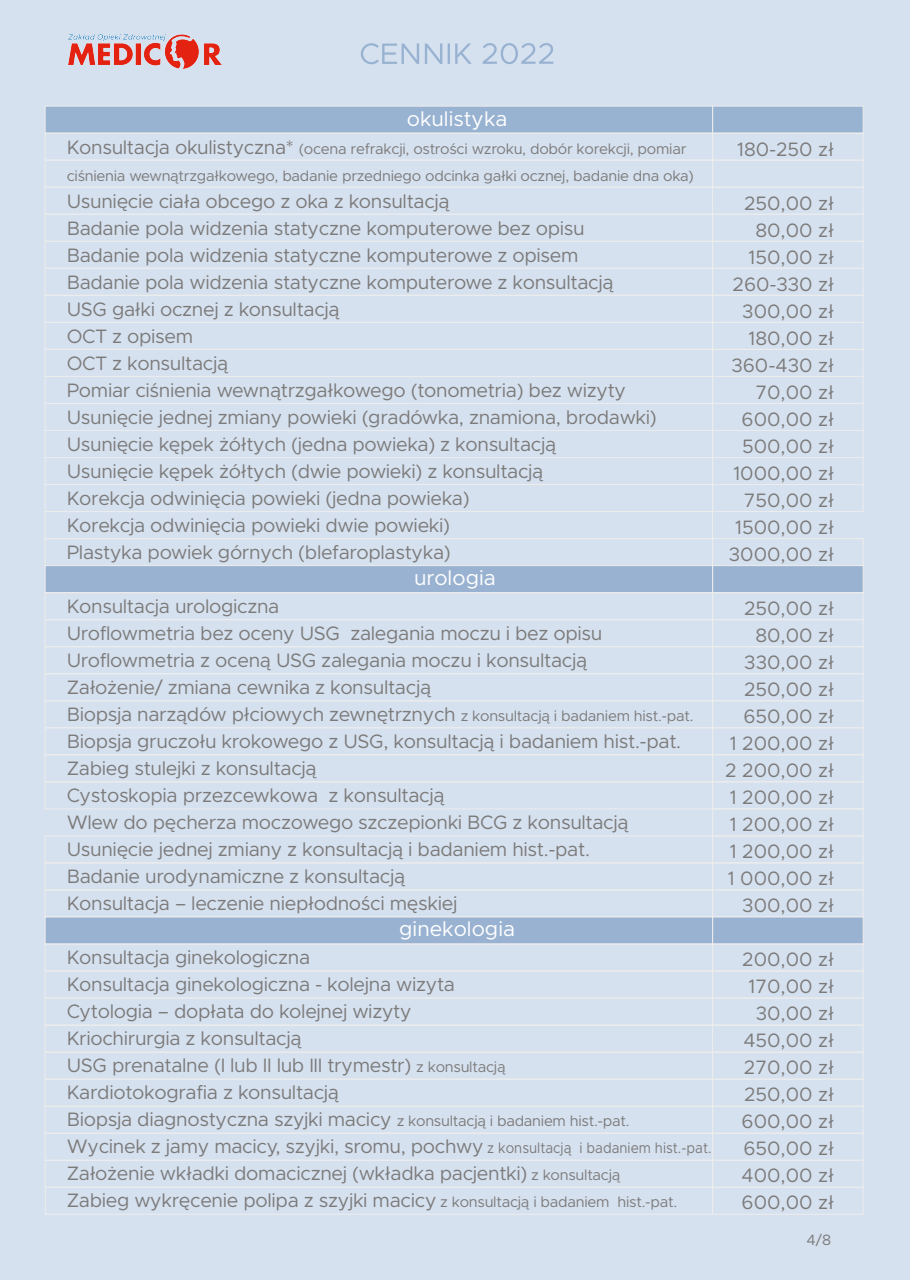
<style>
.page{position:relative;width:910px;height:1280px;background:#d6e1ef}
.page>*{position:absolute;margin:0;border:0;box-sizing:border-box;transform-origin:0 0}
.t1{font:21px "Metropolis";color:#fff}
.t2{font:19.5px/27px "Metropolis";letter-spacing:-.02em;color:#7c7b7b}
.t3{font:19.5px/27px "Metropolis";color:#7c7b7b;text-align:right}
.t4{font:15px/27px "Metropolis";letter-spacing:-.02em;color:#7c7b7b}
.s1{font-size:19.5px}
.s2{font-size:15px}
</style>
<div class="page">
<div style="left:45px;top:268px;width:668px;height:28px;border:1px solid #ededed"></div>
<div style="left:712px;top:268px;width:151px;height:28px;border:1px solid #ededed"></div>
<div style="left:45px;top:295px;width:668px;height:28px;border:1px solid #ededed"></div>
<div style="left:712px;top:295px;width:151px;height:28px;border:1px solid #ededed"></div>
<div style="left:45px;top:322px;width:668px;height:28px;border:1px solid #ededed"></div>
<div style="left:712px;top:322px;width:151px;height:28px;border:1px solid #ededed"></div>
<div style="left:45px;top:349px;width:668px;height:28px;border:1px solid #ededed"></div>
<div style="left:712px;top:349px;width:151px;height:28px;border:1px solid #ededed"></div>
<div style="left:45px;top:376px;width:668px;height:28px;border:1px solid #ededed"></div>
<div style="left:712px;top:376px;width:151px;height:28px;border:1px solid #ededed"></div>
<div style="left:45px;top:403px;width:668px;height:28px;border:1px solid #ededed"></div>
<div style="left:712px;top:403px;width:151px;height:28px;border:1px solid #ededed"></div>
<div style="left:45px;top:430px;width:668px;height:28px;border:1px solid #ededed"></div>
<div style="left:712px;top:430px;width:151px;height:28px;border:1px solid #ededed"></div>
<div style="left:45px;top:457px;width:668px;height:28px;border:1px solid #ededed"></div>
<div style="left:712px;top:457px;width:151px;height:28px;border:1px solid #ededed"></div>
<div style="left:45px;top:484px;width:668px;height:28px;border:1px solid #ededed"></div>
<div style="left:712px;top:484px;width:151px;height:28px;border:1px solid #ededed"></div>
<div style="left:45px;top:511px;width:668px;height:28px;border:1px solid #ededed"></div>
<div style="left:45px;top:538px;width:668px;height:28px;border:1px solid #ededed"></div>
<div style="left:712px;top:538px;width:151px;height:28px;border:1px solid #ededed"></div>
<div style="left:45px;top:565px;width:668px;height:28px;background:#99b2d1;border:1px solid #ededed"></div>
<div style="left:712px;top:565px;width:151px;height:28px;background:#99b2d1;border:1px solid #ededed"></div>
<div style="left:45px;top:592px;width:668px;height:28px;border:1px solid #ededed"></div>
<div style="left:712px;top:592px;width:151px;height:28px;border:1px solid #ededed"></div>
<div style="left:45px;top:619px;width:668px;height:28px;border:1px solid #ededed"></div>
<div style="left:712px;top:619px;width:151px;height:28px;border:1px solid #ededed"></div>
<div style="left:45px;top:646px;width:668px;height:28px;border:1px solid #ededed"></div>
<div style="left:712px;top:646px;width:151px;height:28px;border:1px solid #ededed"></div>
<div style="left:45px;top:673px;width:668px;height:28px;border:1px solid #ededed"></div>
<div style="left:712px;top:673px;width:151px;height:28px;border:1px solid #ededed"></div>
<div style="left:45px;top:700px;width:668px;height:28px;border:1px solid #ededed"></div>
<div style="left:712px;top:700px;width:151px;height:28px;border:1px solid #ededed"></div>
<div style="left:45px;top:727px;width:668px;height:28px;border:1px solid #ededed"></div>
<div style="left:712px;top:727px;width:151px;height:28px;border:1px solid #ededed"></div>
<div style="left:45px;top:754px;width:668px;height:28px;border:1px solid #ededed"></div>
<div style="left:712px;top:754px;width:151px;height:28px;border:1px solid #ededed"></div>
<div style="left:45px;top:781px;width:668px;height:28px;border:1px solid #ededed"></div>
<div style="left:712px;top:781px;width:151px;height:28px;border:1px solid #ededed"></div>
<div style="left:712px;top:808px;width:151px;height:28px;border:1px solid #ededed"></div>
<div style="left:45px;top:835px;width:668px;height:28px;border:1px solid #ededed"></div>
<div style="left:712px;top:835px;width:151px;height:28px;border:1px solid #ededed"></div>
<div style="left:45px;top:862px;width:668px;height:28px;border:1px solid #ededed"></div>
<div style="left:712px;top:862px;width:151px;height:28px;border:1px solid #ededed"></div>
<div style="left:45px;top:889px;width:668px;height:28px;border:1px solid #ededed"></div>
<div style="left:712px;top:889px;width:151px;height:28px;border:1px solid #ededed"></div>
<div style="left:45px;top:917px;width:668px;height:27px;background:#99b2d1;border:1px solid #ededed"></div>
<div style="left:712px;top:917px;width:151px;height:27px;background:#99b2d1;border:1px solid #ededed"></div>
<div style="left:45px;top:944px;width:668px;height:27px;border:1px solid #ededed"></div>
<div style="left:712px;top:944px;width:151px;height:27px;border:1px solid #ededed"></div>
<div style="left:45px;top:971px;width:668px;height:27px;border:1px solid #ededed"></div>
<div style="left:712px;top:971px;width:151px;height:27px;border:1px solid #ededed"></div>
<div style="left:45px;top:998px;width:668px;height:27px;border:1px solid #ededed"></div>
<div style="left:712px;top:998px;width:151px;height:27px;border:1px solid #ededed"></div>
<div style="left:45px;top:1025px;width:668px;height:27px;border:1px solid #ededed"></div>
<div style="left:45px;top:1052px;width:668px;height:27px;border:1px solid #ededed"></div>
<div style="left:712px;top:1052px;width:151px;height:27px;border:1px solid #ededed"></div>
<div style="left:45px;top:1079px;width:668px;height:27px;border:1px solid #ededed"></div>
<div style="left:712px;top:1079px;width:151px;height:27px;border:1px solid #ededed"></div>
<div style="left:45px;top:1106px;width:668px;height:27px;border:1px solid #ededed"></div>
<div style="left:712px;top:1106px;width:151px;height:27px;border:1px solid #ededed"></div>
<div style="left:45px;top:1133px;width:668px;height:27px;border:1px solid #ededed"></div>
<div style="left:712px;top:1133px;width:151px;height:27px;border:1px solid #ededed"></div>
<div style="left:45px;top:1160px;width:668px;height:28px;border:1px solid #ededed"></div>
<div style="left:712px;top:1160px;width:151px;height:28px;border:1px solid #ededed"></div>
<div style="left:712px;top:1025px;width:151px;height:27px;border:1px solid #ededed"></div>
<div style="left:45px;top:1187px;width:668px;height:28px;border:1px solid #ededed"></div>
<div style="left:712px;top:1187px;width:151px;height:28px;border:1px solid #ededed"></div>
<div style="left:45px;top:106px;width:668px;height:28px;background:#98b2d1;border:1px solid #ededed"></div>
<div style="left:712px;top:106px;width:151px;height:28px;background:#98b2d1;border:1px solid #ededed"></div>
<div style="left:45px;top:133px;width:668px;height:28px;border:1px solid #ededed"></div>
<div style="left:712px;top:133px;width:151px;height:28px;border:1px solid #ededed"></div>
<div style="left:45px;top:160px;width:668px;height:28px;border:1px solid #ededed"></div>
<div style="left:712px;top:160px;width:151px;height:28px;border:1px solid #ededed"></div>
<div style="left:45px;top:214px;width:668px;height:28px;border:1px solid #ededed"></div>
<div style="left:712px;top:214px;width:151px;height:28px;border:1px solid #ededed"></div>
<div style="left:45px;top:187px;width:668px;height:28px;border:1px solid #ededed"></div>
<div style="left:712px;top:187px;width:151px;height:28px;border:1px solid #ededed"></div>
<svg style="left:361px;top:43px;width:58px;height:21px"></svg>
<svg style="left:425px;top:44px;width:17px;height:20px"></svg>
<hr style="left:448px;top:44px;width:2px;height:20px;background:#98b2d1">
<svg style="left:455px;top:43px;width:17px;height:21px"></svg>
<svg style="left:483px;top:43px;width:70px;height:21px"></svg>
<img style="left:68px;top:34px;width:153px;height:34px">
<p class="t1" style="left:407px;top:106px;width:102px">okulistyka</p>
<p class="t4" style="left:67px;top:135px;width:629px"><span class="s1">Konsultacja okulistyczna*</span> (ocena refrakcji, ostrości wzroku, dobór korekcji, pomiar ciśnienia wewnątrzgałkowego, badanie przedniego odcinka gałki ocznej, badanie dna oka)</p>
<p class="t2" style="left:67px;top:188px;width:592px">Usunięcie ciała obcego z oka z konsultacją<br>Badanie pola widzenia statyczne komputerowe bez opisu Badanie pola widzenia statyczne komputerowe z opisem Badanie pola widzenia statyczne komputerowe z konsultacją USG gałki ocznej z konsultacją<br>OCT z opisem<br>OCT z konsultacją<br>Pomiar ciśnienia wewnątrzgałkowego (tonometria) bez wizyty Usunięcie jednej zmiany powieki (gradówka, znamiona, brodawki)<br>Usunięcie kępek żółtych (jedna powieka) z konsultacją<br>Usunięcie kępek żółtych (dwie powieki) z konsultacją<br>Korekcja odwinięcia powieki (jedna powieka)<br>Korekcja odwinięcia powieki dwie powieki)<br>Plastyka powiek górnych (blefaroplastyka)</p>
<p class="t2" style="left:67px;top:593px;width:628px">Konsultacja urologiczna<br>Uroflowmetria bez oceny USG zalegania moczu i bez opisu Uroflowmetria z oceną USG zalegania moczu i konsultacją<br>Założenie/ zmiana cewnika z konsultacją<br>Biopsja narządów płciowych zewnętrznych <span class="s2">z konsultacją i badaniem hist.-pat.<br></span>Biopsja gruczołu krokowego z USG, konsultacją i badaniem hist.-pat.<br>Zabieg stulejki z konsultacją<br>Cystoskopia przezcewkowa z konsultacją<br>Wlew do pęcherza moczowego szczepionki BCG z konsultacją Usunięcie jednej zmiany z konsultacją i badaniem hist.-pat.<br>Badanie urodynamiczne z konsultacją<br>Konsultacja – leczenie niepłodności męskiej</p>
<p class="t2" style="left:67px;top:944px;width:646px">Konsultacja ginekologiczna<br>Konsultacja ginekologiczna - kolejna wizyta<br>Cytologia – dopłata do kolejnej wizyty<br>Kriochirurgia z konsultacją<br>USG prenatalne (I lub II lub III trymestr) <span class="s2">z konsultacją<br></span>Kardiotokografia z konsultacją<br>Biopsja diagnostyczna szyjki macicy <span class="s2">z konsultacją i badaniem hist.-pat.<br></span>Wycinek z jamy macicy, szyjki, sromu, pochwy <span class="s2">z konsultacją i badaniem hist.-pat.<br></span>Założenie wkładki domacicznej (wkładka pacjentki) <span class="s2">z konsultacją<br></span>Zabieg wykręcenie polipa z szyjki macicy <span class="s2">z konsultacją i badaniem hist.-pat.</span></p>
<p class="t1" style="left:414px;top:565px;width:83px">urologia</p>
<p class="t1" style="left:399px;top:916px;width:117px">ginekologia</p>
<p class="t2" style="left:737px;top:135px;width:99px">180-250 zł</p>
<p class="t3" style="left:729px;top:189px;width:107px">250,00 zł<br>80,00 zł<br>150,00 zł<br>260-330 zł<br>300,00 zł<br>180,00 zł<br>360-430 zł<br>70,00 zł<br>600,00 zł<br>500,00 zł<br>1000,00 zł<br>750,00 zł<br>1500,00 zł<br>3000,00 zł</p>
<p class="t3" style="left:725px;top:594px;width:111px">250,00 zł<br>80,00 zł<br>330,00 zł<br>250,00 zł<br>650,00 zł<br>1 200,00 zł<br>2 200,00 zł<br>1 200,00 zł<br>1 200,00 zł<br>1 200,00 zł<br>1 000,00 zł<br>300,00 zł</p>
<p class="t3" style="left:742px;top:945px;width:94px">200,00 zł<br>170,00 zł<br>30,00 zł<br>450,00 zł<br>270,00 zł<br>250,00 zł<br>600,00 zł<br>650,00 zł<br>400,00 zł<br>600,00 zł</p>
<p class="t4" style="left:806px;top:1226px;width:26px">4/8</p>
</div>
